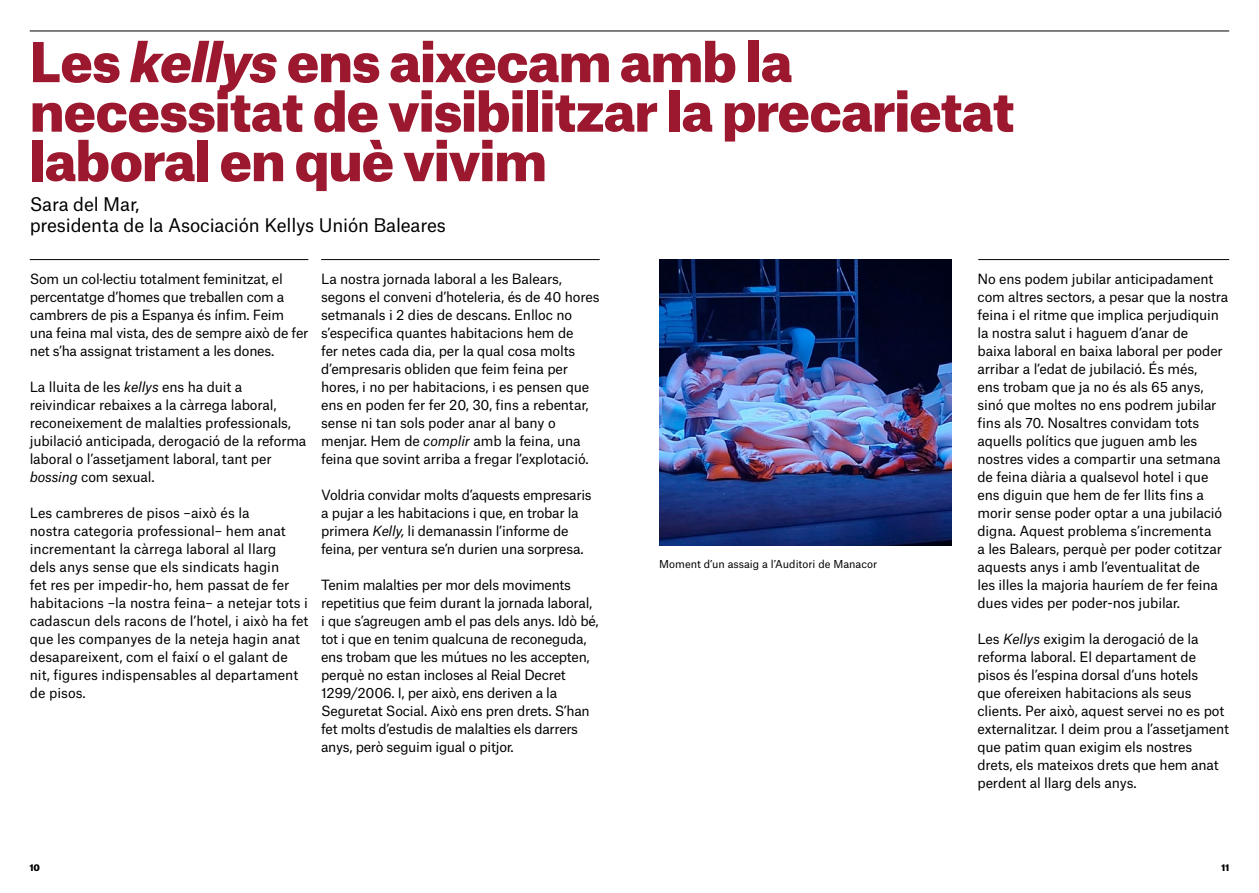
<style>
.page{position:relative;width:1259px;height:893px;background:#fff}
.page>*{position:absolute;margin:0;border:0;box-sizing:border-box;transform-origin:0 0}
.t1{font:900 52.5px/49.5px "Atlas Grotesk";letter-spacing:-.02em;color:#9c182f}
.t2{font:18px/21px "Atlas Grotesk";letter-spacing:-.01em;color:#000}
.t3{font:13.5px/18px "Atlas Grotesk";letter-spacing:-.01em;color:#000}
.t4{font:10.5px "Atlas Grotesk";color:#000}
.t5{font:900 9px "Atlas Grotesk";color:#000}
.s1{font-style:italic}
</style>
<div class="page">
<hr style="left:30px;top:31px;width:1199px;height:1px;background:#000">
<hr style="left:978px;top:259px;width:251px;height:1px;background:#000">
<img style="left:659px;top:259px;width:293px;height:286px">
<hr style="left:30px;top:259px;width:278px;height:1px;background:#000">
<hr style="left:321px;top:259px;width:279px;height:1px;background:#000">
<h1 class="t1" style="left:30px;top:32px;width:986px">Les <span class="s1">kellys</span> ens aixecam amb la necessitat de visibilitzar la precarietat laboral en què vivim</h1>
<h2 class="t2" style="left:30px;top:192px;width:417px">Sara del Mar,<br>presidenta de la Asociación Kellys Unión Baleares</h2>
<p class="t3" style="left:30px;top:268px;width:280px">Som un col·lectiu totalment feminitzat, el percentatge d’homes que treballen com a cambrers de pis a Espanya és ínfim. Feim una feina mal vista, des de sempre això de fer net s’ha assignat tristament a les dones.</p>
<p class="t3" style="left:30px;top:376px;width:278px">La lluita de les <span class="s1">kellys</span> ens ha duit a reivindicar rebaixes a la càrrega laboral, reconeixement de malalties professionals, jubilació anticipada, derogació de la reforma laboral o l’assetjament laboral, tant per <span class="s1">bossing</span> com sexual.</p>
<p class="t3" style="left:30px;top:502px;width:280px">Les cambreres de pisos –això és la<br>nostra categoria professional– hem anat incrementant la càrrega laboral al llarg<br>dels anys sense que els sindicats hagin<br>fet res per impedir-ho, hem passat de fer habitacions –la nostra feina– a netejar tots i cadascun dels racons de l’hotel, i això ha fet que les companyes de la neteja hagin anat desapareixent, com el faixí o el galant de nit, figures indispensables al departament de pisos.</p>
<p class="t3" style="left:977px;top:268px;width:252px">No ens podem jubilar anticipadament com altres sectors, a pesar que la nostra feina i el ritme que implica perjudiquin la nostra salut i haguem d’anar de<br>baixa laboral en baixa laboral per poder arribar a l’edat de jubilació. És més,<br>ens trobam que ja no és als 65 anys, sinó que moltes no ens podrem jubilar fins als 70. Nosaltres convidam tots aquells polítics que juguen amb les nostres vides a compartir una setmana de feina diària a qualsevol hotel i que ens diguin que hem de fer llits fins a morir sense poder optar a una jubilació digna. Aquest problema s’incrementa<br>a les Balears, perquè per poder cotitzar aquests anys i amb l’eventualitat de<br>les illes la majoria hauríem de fer feina dues vides per poder-nos jubilar.</p>
<p class="t3" style="left:977px;top:628px;width:253px">Les <span class="s1">Kellys</span> exigim la derogació de la reforma laboral. El departament de pisos és l’espina dorsal d’uns hotels<br>que ofereixen habitacions als seus clients. Per això, aquest servei no es pot externalitzar. I deim prou a l’assetjament que patim quan exigim els nostres drets, els mateixos drets que hem anat perdent al llarg dels anys.</p>
<p class="t3" style="left:321px;top:268px;width:280px">La nostra jornada laboral a les Balears, segons el conveni d’hoteleria, és de 40 hores setmanals i 2 dies de descans. Enlloc no s’especifica quantes habitacions hem de<br>fer netes cada dia, per la qual cosa molts d’empresaris obliden que feim feina per hores, i no per habitacions, i es pensen que ens en poden fer fer 20, 30, fins a rebentar, sense ni tan sols poder anar al bany o menjar. Hem de <span class="s1">complir</span> amb la feina, una feina que sovint arriba a fregar l’explotació.</p>
<p class="t3" style="left:321px;top:484px;width:272px">Voldria convidar molts d’aquests empresaris a pujar a les habitacions i que, en trobar la primera <span class="s1">Kelly,</span> li demanassin l’informe de feina, per ventura se’n durien una sorpresa.</p>
<p class="t3" style="left:321px;top:574px;width:279px">Tenim malalties per mor dels moviments repetitius que feim durant la jornada laboral, i que s’agreugen amb el pas dels anys. Idò bé, tot i que en tenim qualcuna de reconeguda, ens trobam que les mútues no les accepten, perquè no estan incloses al Reial Decret 1299/2006. I, per això, ens deriven a la Seguretat Social. Això ens pren drets. S’han fet molts d’estudis de malalties els darrers anys, però seguim igual o pitjor.</p>
<p class="t4" style="left:659px;top:555px;width:219px">Moment d’un assaig a l’Auditori de Manacor</p>
<p class="t5" style="left:30px;top:860px;width:12px">10</p>
<p class="t5" style="left:1221px;top:860px;width:9px">11</p>
</div>
